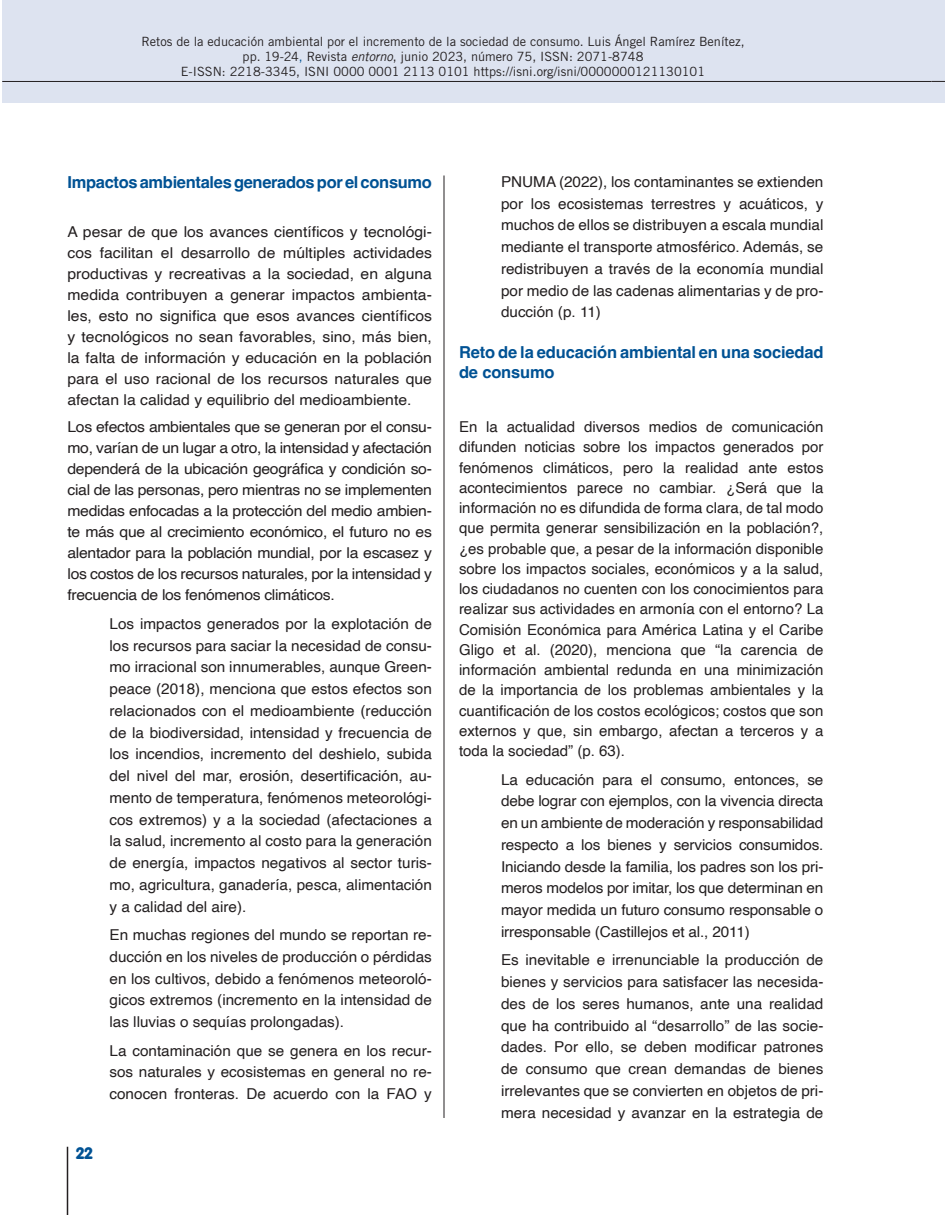
<style>
.page{position:relative;width:945px;height:1215px;background:#fff}
.page>*{position:absolute;margin:0;border:0;box-sizing:border-box;transform-origin:0 0}
.t1{font:700 16.5px/20.2px "Helvetica";letter-spacing:-.01em;color:#005294}
.t2{font:900 16.5px "VAG Rounded";color:#005294}
.t3{font:15px/21.8px "Helvetica";color:#231f20;text-align:justify}
.t4{font:15px/21px "Helvetica";color:#231f20;text-align:justify;scale:1.05 1}
.t5{font:12.75px/15px "Trade Gothic";color:#231f20;text-align:center}
.s1{color:#005294}
.s2{font-family:"Trade Gothic LT";font-style:italic}
</style>
<div class="page">
<div style="left:932px;top:0;width:13px;height:103px;background:#dde3f0"></div>
<div style="left:2px;top:0;width:930px;height:103px;background:#dde3f0"></div>
<hr style="left:2px;top:81px;width:930px;height:1px;background:#231f20">
<svg style="left:932px;top:81px;width:13px;height:1px"></svg>
<hr style="left:67px;top:1147px;width:1px;height:68px;background:#231f20">
<hr style="left:444px;top:176px;width:1px;height:942px;background:#231f20">
<p class="t5" style="left:141px;top:33px;width:605px">Retos de la educación ambiental por el incremento de la sociedad de consumo. Luis Ángel Ramírez Benítez, pp. 19-24<span class="s1">,</span> Revista <span class="s2">entorno</span>, junio 2023, número 75, ISSN: 2071-8748<br>E-ISSN: 2218-3345, ISNI 0000 0001 2113 0101 https://isni.org/isni/0000000121130101</p>
<p class="t1" style="left:68px;top:174px;width:366px">Impactos ambientales generados por el consumo</p>
<p class="t4" style="left:68px;top:221px;width:349px">A pesar de que los avances científicos y tecnológi&shy;cos facilitan el desarrollo de múltiples actividades productivas y recreativas a la sociedad, en alguna medida contribuyen a generar impactos ambienta&shy;les, esto no significa que esos avances científicos y tecnológicos no sean favorables, sino, más bien, la falta de información y educación en la población para el uso racional de los recursos naturales que afectan la calidad y equilibrio del medioambiente.</p>
<p class="t4" style="left:68px;top:417px;width:349px">Los efectos ambientales que se generan por el consu&shy;mo, varían de un lugar a otro, la intensidad y afectación dependerá de la ubicación geográfica y condición so&shy;cial de las personas, pero mientras no se implementen medidas enfocadas a la protección del medio ambien&shy;te más que al crecimiento económico, el futuro no es alentador para la población mundial, por la escasez y los costos de los recursos naturales, por la intensidad y frecuencia de los fenómenos climáticos.</p>
<p class="t3" style="left:110px;top:613px;width:324px">Los impactos generados por la explotación de los recursos para saciar la necesidad de consu&shy;mo irracional son innumerables, aunque Green&shy;peace (2018), menciona que estos efectos son relacionados con el medioambiente (reducción de la biodiversidad, intensidad y frecuencia de los incendios, incremento del deshielo, subida del nivel del mar, erosión, desertificación, au&shy;mento de temperatura, fenómenos meteorológi&shy;cos extremos) y a la sociedad (afectaciones a la salud, incremento al costo para la generación de energía, impactos negativos al sector turis&shy;mo, agricultura, ganadería, pesca, alimentación y a calidad del aire).</p>
<p class="t3" style="left:110px;top:924px;width:324px">En muchas regiones del mundo se reportan re&shy;ducción en los niveles de producción o pérdidas en los cultivos, debido a fenómenos meteoroló&shy;gicos extremos (incremento en la intensidad de las lluvias o sequías prolongadas).</p>
<p class="t3" style="left:110px;top:1040px;width:324px">La contaminación que se genera en los recur&shy;sos naturales y ecosistemas en general no re&shy;conocen fronteras. De acuerdo con la FAO y</p>
<p class="t2" style="left:76px;top:1144px;width:18px">22</p>
<p class="t3" style="left:501px;top:171px;width:324px">PNUMA (2022), los contaminantes se extienden por los ecosistemas terrestres y acuáticos, y muchos de ellos se distribuyen a escala mundial mediante el transporte atmosférico. Además, se redistribuyen a través de la economía mundial por medio de las cadenas alimentarias y de pro&shy;ducción (p. 11)</p>
<p class="t1" style="left:459px;top:344px;width:366px">Reto de la educación ambiental en una sociedad de consumo</p>
<p class="t3" style="left:459px;top:417px;width:366px;line-height:20.2px">En la actualidad diversos medios de comunicación difunden noticias sobre los impactos generados por fenómenos climáticos, pero la realidad ante estos acontecimientos parece no cambiar. ¿Será que la información no es difundida de forma clara, de tal modo que permita generar sensibilización en la población?, ¿es probable que, a pesar de la información disponible sobre los impactos sociales, económicos y a la salud, los ciudadanos no cuenten con los conocimientos para realizar sus actividades en armonía con el entorno? La Comisión Económica para América Latina y el Caribe Gligo et al. (2020), menciona que “la carencia de información ambiental redunda en una minimización de la importancia de los problemas ambientales y la cuantificación de los costos ecológicos; costos que son externos y que, sin embargo, afectan a terceros y a toda la sociedad” (p. 63).</p>
<p class="t3" style="left:501px;top:769px;width:324px">La educación para el consumo, entonces, se debe lograr con ejemplos, con la vivencia directa en un ambiente de moderación y responsabilidad respecto a los bienes y servicios consumidos.<br>Iniciando desde la familia, los padres son los pri&shy;meros modelos por imitar, los que determinan en mayor medida un futuro consumo responsable o irresponsable (Castillejos et al., 2011)</p>
<p class="t3" style="left:501px;top:950px;width:324px">Es inevitable e irrenunciable la producción de bienes y servicios para satisfacer las necesida&shy;des de los seres humanos, ante una realidad que ha contribuido al “desarrollo” de las socie&shy;dades. Por ello, se deben modificar patrones de consumo que crean demandas de bienes irrelevantes que se convierten en objetos de pri&shy;mera necesidad y avanzar en la estrategia de</p>
</div>
